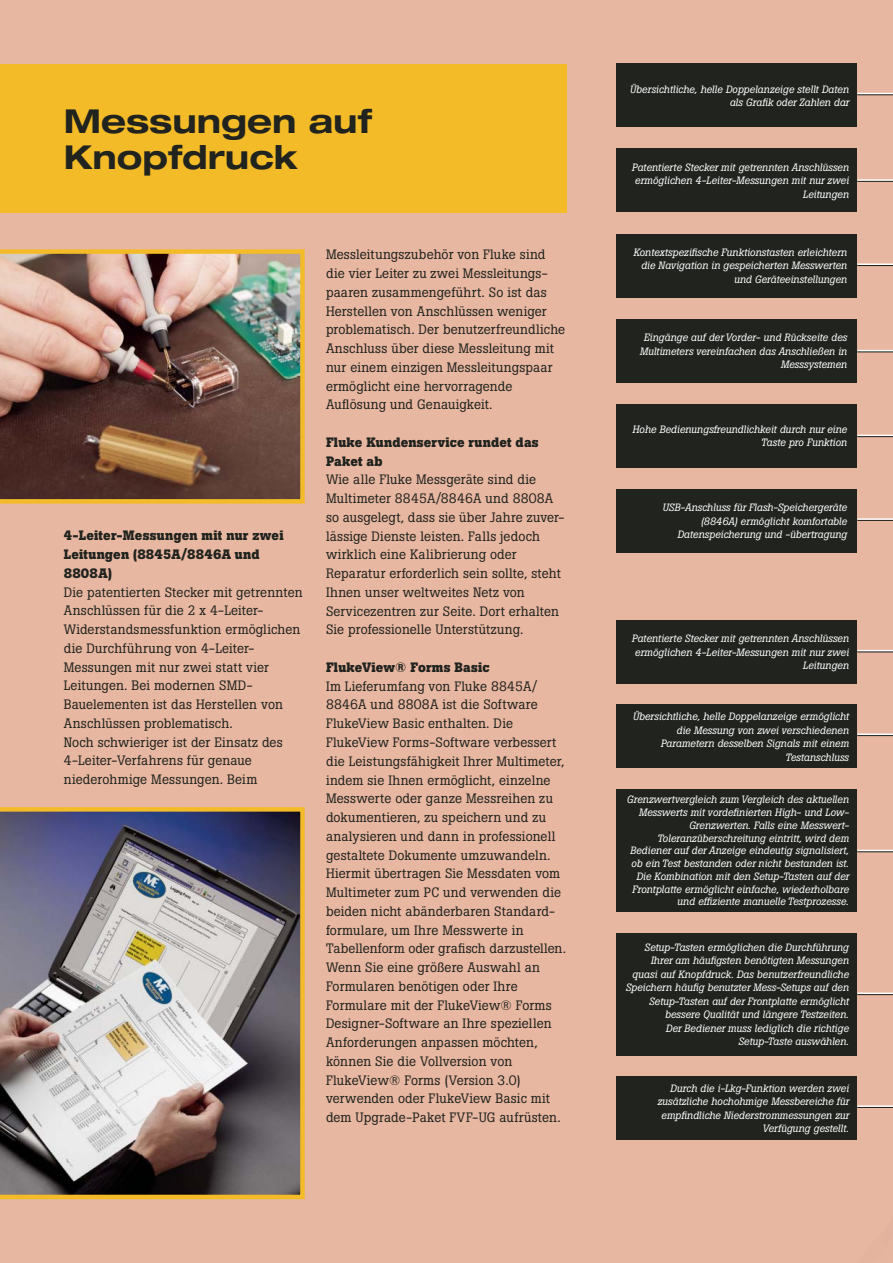
<style>
.page{position:relative;width:893px;height:1263px;background:#e8b7a1}
.page>*{position:absolute;margin:0;border:0;box-sizing:border-box;transform-origin:0 0}
.t1{font:700 expanded 33px/36px "Helvetica Neue LT";color:#20231e}
.t2{font:13.5px/18.8px "Boton BQ";letter-spacing:.01em;color:#20231e}
.t3{font:700 13.5px/18.8px "Boton BQ";letter-spacing:.015em;color:#20231e}
.t4{font:italic 10.5px/13.5px "Boton BQ";color:#fff;text-align:right}
</style>
<div class="page">
<div style="left:0;top:64px;width:567px;height:149px;background:#f4bb29"></div>
<img style="left:0;top:807px;width:305px;height:392px">
<img style="left:0;top:249px;width:305px;height:255px">
<svg style="left:856px;top:92px;width:37px;height:57px"></svg>
<svg style="left:856px;top:263px;width:37px;height:35px"></svg>
<svg style="left:856px;top:349px;width:37px;height:172px"></svg>
<hr style="left:857px;top:180px;width:36px;height:2px;background:#20231e">
<hr style="left:857px;top:179px;width:36px;height:2px;background:#fff">
<hr style="left:857px;top:735px;width:36px;height:1px;background:#20231e">
<hr style="left:857px;top:733px;width:36px;height:2px;background:#fff">
<svg style="left:856px;top:649px;width:37px;height:56px"></svg>
<svg style="left:857px;top:849px;width:36px;height:4px"></svg>
<svg style="left:856px;top:992px;width:37px;height:116px"></svg>
<div style="left:617px;top:64px;width:240px;height:63px;background:#20231e"></div>
<div style="left:617px;top:1076px;width:240px;height:64px;background:#20231e"></div>
<div style="left:617px;top:933px;width:240px;height:122px;background:#20231e"></div>
<div style="left:617px;top:789px;width:240px;height:123px;background:#20231e"></div>
<div style="left:617px;top:705px;width:240px;height:63px;background:#20231e"></div>
<div style="left:617px;top:620px;width:240px;height:63px;background:#20231e"></div>
<div style="left:617px;top:149px;width:240px;height:63px;background:#20231e"></div>
<div style="left:617px;top:234px;width:240px;height:63px;background:#20231e"></div>
<div style="left:617px;top:319px;width:240px;height:63px;background:#20231e"></div>
<div style="left:617px;top:404px;width:240px;height:63px;background:#20231e"></div>
<div style="left:617px;top:489px;width:240px;height:63px;background:#20231e"></div>
<h1 class="t1" style="left:64px;top:107px;width:309px">Messungen auf<br>Knopfdruck</h1>
<p class="t3" style="left:64px;top:528px;width:221px">4-Leiter-Messungen mit nur zwei<br>Leitungen (8845A/8846A und<br>8808A)</p>
<p class="t2" style="left:64px;top:584px;width:240px">Die patentierten Stecker mit getrennten Anschlüssen für die 2 x 4-Leiter-Widerstandsmessfunktion ermöglichen die Durchführung von 4-Leiter-Messungen mit nur zwei statt vier Leitungen. Bei modernen SMD-Bauelementen ist das Herstellen von Anschlüssen problematisch.<br>Noch schwieriger ist der Einsatz des 4-Leiter-Verfahrens für genaue niederohmige Messungen. Beim</p>
<p class="t2" style="left:326px;top:247px;width:241px">Messleitungszubehör von Fluke sind die vier Leiter zu zwei Messleitungs&shy;paaren zusammengeführt. So ist das Herstellen von Anschlüssen weniger problematisch. Der benutzerfreundliche Anschluss über diese Messleitung mit nur einem einzigen Messleitungspaar ermöglicht eine hervorragende Auflösung und Genauigkeit.</p>
<p class="t3" style="left:326px;top:434px;width:214px">Fluke Kundenservice rundet das<br>Paket ab</p>
<p class="t2" style="left:326px;top:472px;width:240px">Wie alle Fluke Messgeräte sind die Multimeter 8845A/8846A und 8808A so ausgelegt, dass sie über Jahre zuver&shy;lässige Dienste leisten. Falls jedoch wirklich eine Kalibrierung oder Reparatur erforderlich sein sollte, steht Ihnen unser weltweites Netz von Servicezentren zur Seite. Dort erhalten Sie professionelle Unterstützung.</p>
<p class="t3" style="left:326px;top:659px;width:165px">FlukeView® Forms Basic</p>
<p class="t2" style="left:326px;top:678px;width:242px">Im Lieferumfang von Fluke 8845A/ 8846A und 8808A ist die Software FlukeView Basic enthalten. Die FlukeView Forms-Software verbessert die Leistungsfähigkeit Ihrer Multimeter, indem sie Ihnen ermöglicht, einzelne Messwerte oder ganze Messreihen zu dokumentieren, zu speichern und zu analysieren und dann in professionell gestaltete Dokumente umzuwandeln.<br>Hiermit übertragen Sie Messdaten vom Multimeter zum PC und verwenden die beiden nicht abänderbaren Standard&shy;formulare, um Ihre Messwerte in Tabellenform oder grafisch darzustellen.<br>Wenn Sie eine größere Auswahl an Formularen benötigen oder Ihre Formulare mit der FlukeView® Forms Designer-Software an Ihre speziellen Anforderungen anpassen möchten, können Sie die Vollversion von FlukeView® Forms (Version 3.0) verwenden oder FlukeView Basic mit dem Upgrade-Paket FVF-UG aufrüsten.</p>
<p class="t4" style="left:630px;top:83px;width:221px">Übersichtliche, helle Doppelanzeige stellt Daten als Grafik oder Zahlen dar</p>
<p class="t4" style="left:632px;top:162px;width:218px">Patentierte Stecker mit getrennten Anschlüssen ermöglichen 4-Leiter-Messungen mit nur zwei<br>Leitungen</p>
<p class="t4" style="left:633px;top:247px;width:215px">Kontextspezifische Funktionstasten erleichtern die Navigation in gespeicherten Messwerten und Geräteeinstellungen</p>
<p class="t4" style="left:640px;top:332px;width:209px">Eingänge auf der Vorder- und Rückseite des<br>Multimeters vereinfachen das Anschließen in<br>Messsystemen</p>
<p class="t4" style="left:632px;top:423px;width:216px">Hohe Bedienungsfreundlichkeit durch nur eine<br>Taste pro Funktion</p>
<p class="t4" style="left:663px;top:502px;width:186px">USB-Anschluss für Flash-Speichergeräte (8846A) ermöglicht komfortable<br>Datenspeicherung und -übertragung</p>
<p class="t4" style="left:632px;top:633px;width:218px">Patentierte Stecker mit getrennten Anschlüssen ermöglichen 4-Leiter-Messungen mit nur zwei<br>Leitungen</p>
<p class="t4" style="left:633px;top:711px;width:218px">Übersichtliche, helle Doppelanzeige ermöglicht die Messung von zwei verschiedenen Parametern desselben Signals mit einem Testanschluss</p>
<p class="t4" style="left:627px;top:794px;width:224px;line-height:12.8px">Grenzwertvergleich zum Vergleich des aktuellen Messwerts mit vordefinierten High- und Low-Grenzwerten. Falls eine Messwert-Toleranzüberschreitung eintritt, wird dem Bediener auf der Anzeige eindeutig signalisiert, ob ein Test bestanden oder nicht bestanden ist.<br>Die Kombination mit den Setup-Tasten auf der Frontplatte ermöglicht einfache, wiederholbare und effiziente manuelle Testprozesse.</p>
<p class="t4" style="left:626px;top:941px;width:225px">Setup-Tasten ermöglichen die Durchführung Ihrer am häufigsten benötigten Messungen quasi auf Knopfdruck. Das benutzerfreundliche Speichern häufig benutzter Mess-Setups auf den Setup-Tasten auf der Frontplatte ermöglicht bessere Qualität und längere Testzeiten.<br>Der Bediener muss lediglich die richtige Setup-Taste auswählen.</p>
<p class="t4" style="left:657px;top:1082px;width:194px">Durch die i-Lkg-Funktion werden zwei zusätzliche hochohmige Messbereiche für empfindliche Niederstrommessungen zur Verfügung gestellt.</p>
</div>
